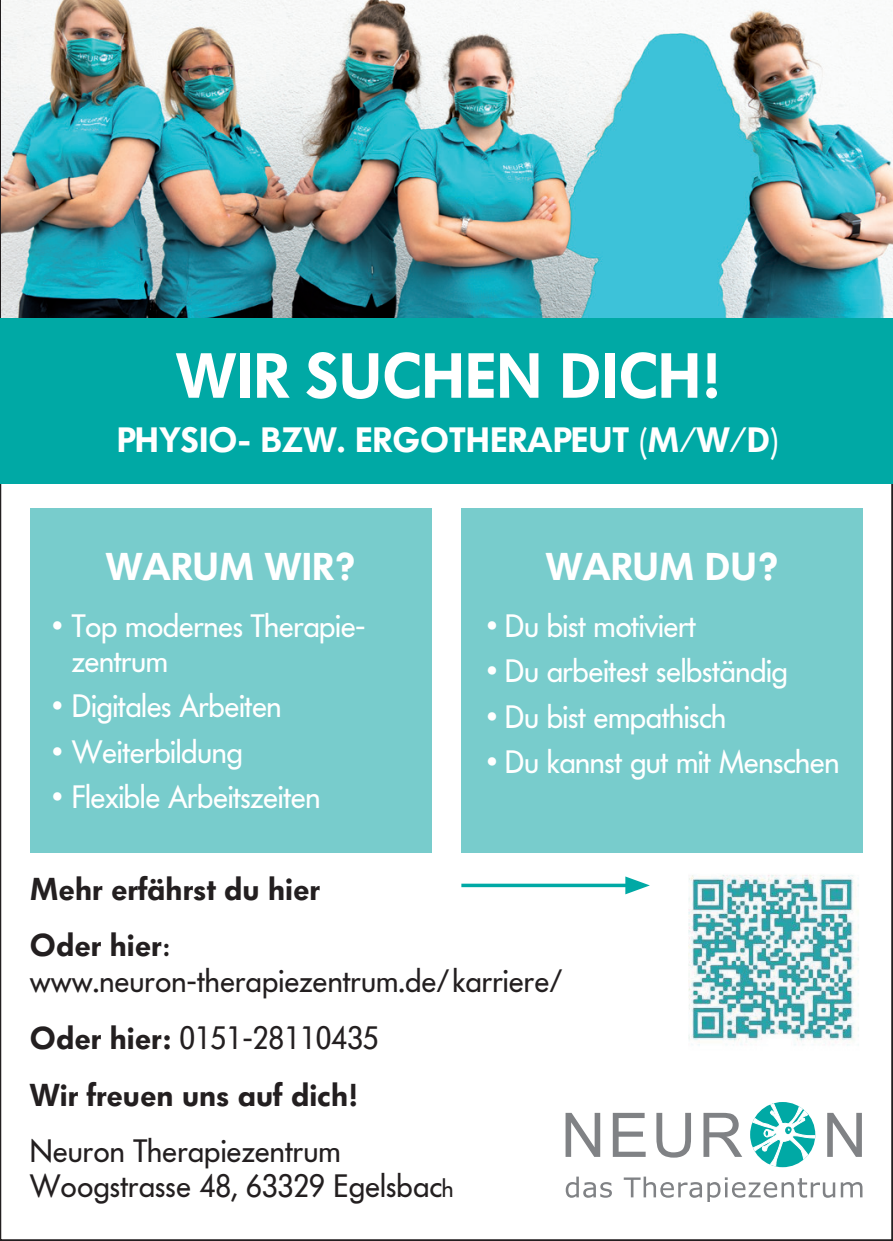
<style>
.page{position:relative;width:893px;height:1241px;background:#fff}
.page>*{position:absolute;margin:0;border:0;box-sizing:border-box;transform-origin:0 0}
.t1{font:63px "Futura BQ Demibold";color:#fff}
.t2{font:38.5px "Futura BQ Demibold";color:#fff}
.t3{font:35px "Futura BQ Demibold";color:#fff}
.t4{font:31.5px/35px "Futura BQ";letter-spacing:-.015em;color:#fff}
.t5{font:31.5px/56.7px "Futura BQ";color:#231f20}
.t6{font:31.5px/56.7px "Futura BQ Demibold";color:#231f20}
.s1{font-family:"Futura BQ"}
.s2{font-family:"Futura BQ Demibold"}
.s3{font-size:24.5px}
</style>
<div class="page">
<img style="left:1px;top:0;width:892px;height:318px">
<svg style="left:566px;top:1112px;width:34px;height:44px"></svg>
<svg style="left:613px;top:1112px;width:33px;height:44px"></svg>
<svg style="left:656px;top:1112px;width:35px;height:45px"></svg>
<svg style="left:703px;top:1112px;width:39px;height:44px"></svg>
<svg style="left:750px;top:1102px;width:65px;height:64px"></svg>
<svg style="left:566px;top:1176px;width:46px;height:21px"></svg>
<svg style="left:624px;top:1176px;width:211px;height:24px"></svg>
<svg style="left:841px;top:1182px;width:21px;height:15px"></svg>
<svg style="left:827px;top:1112px;width:35px;height:44px"></svg>
<img style="left:688px;top:875px;width:171px;height:171px">
<div style="left:0;top:318px;width:893px;height:165px;background:#00a9a5"></div>
<div style="left:30px;top:508px;width:402px;height:344px;background:#78cccc"></div>
<div style="left:461px;top:508px;width:402px;height:344px;background:#78cccc"></div>
<svg style="left:461px;top:883px;width:164px;height:4px"></svg>
<svg style="left:625px;top:876px;width:25px;height:18px"></svg>
<h1 class="t1" style="left:176px;top:339px;width:545px">WIR SUCHEN DICH!</h1>
<p class="t3" style="left:117px;top:419px;width:664px">PHYSIO- BZW. ERGOTHERAPEUT (M/W/D)</p>
<p class="t2" style="left:106px;top:543px;width:251px">WARUM WIR?</p>
<p class="t4" style="left:72px;top:608px;width:295px;text-indent:-20px">• Top modernes Therapie&shy;zentrum</p>
<p class="t4" style="left:52px;top:689px;width:231px">• Digitales Arbeiten</p>
<p class="t4" style="left:52px;top:734px;width:192px">• Weiterbildung</p>
<p class="t4" style="left:52px;top:780px;width:270px">• Flexible Arbeitszeiten</p>
<p class="t2" style="left:546px;top:543px;width:234px">WARUM DU?</p>
<p class="t4" style="left:487px;top:608px;width:211px">• Du bist motiviert</p>
<p class="t4" style="left:487px;top:654px;width:303px">• Du arbeitest selbständig</p>
<p class="t4" style="left:487px;top:699px;width:241px">• Du bist empathisch</p>
<p class="t4" style="left:487px;top:745px;width:354px">• Du kannst gut mit Menschen</p>
<p class="t6" style="left:30px;top:860px;width:292px">MEHR ERFÄHRST DU HIER<br>ODER HIER<span class="s1">:</span></p>
<p class="t5" style="left:30px;top:953px;width:537px">www.neuron-therapiezentrum.de/karriere/<br><span class="s2">ODER HIER:</span> 0151-28110435</p>
<p class="t6" style="left:30px;top:1066px;width:329px">WIR FREUEN UNS AUF DICH!</p>
<p class="t5" style="left:30px;top:1133px;width:425px;line-height:35px">Neuron Therapiezentrum<br>Woogstrasse 48, 63329 Egelsbac<span class="s3">h</span></p>
</div>
